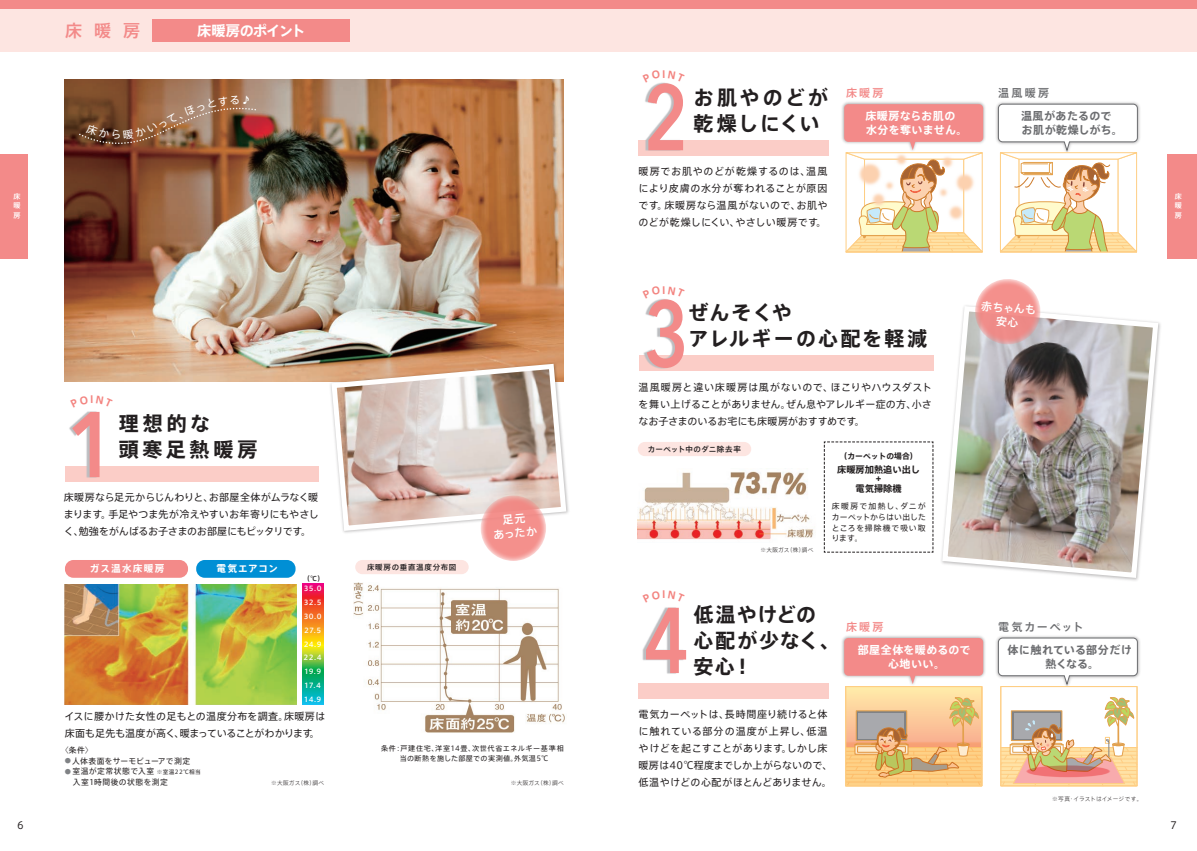
<style>
.page{position:relative;width:1197px;height:851px;background:#fff}
.page>*{position:absolute;margin:0;border:0;box-sizing:border-box;transform-origin:0 0}
.t1{font:600 92.1px "Avenir Next";color:#f38a89;scale:.8 1}
.t2{font:600 92.1px "Avenir Next";color:#f38a89;scale:.9 1}
.t3{font:700 20px/26px "Axis Std";letter-spacing:.1em;color:#231f20}
.t4{font:700 20px/26px "Axis Std";letter-spacing:.05em;color:#231f20}
.t5{font:700 20px/26px "Axis Std";letter-spacing:.19em;color:#231f20}
.t6{font:500 17px "Axis Std";color:#f38a89}
.t7{font:700 14.2px "Axis Std";letter-spacing:-.05em;color:#fff}
.t8{font:700 11px/14px "Axis Std";letter-spacing:.04em;color:#fff;text-align:center}
.t9{font:700 11px/14px "Axis Std";letter-spacing:.03em;color:#6c6d70}
.t10{font:700 11px/14px "Axis Std";letter-spacing:.01em;color:#6c6d70;text-align:center}
.t11{font:500 11px/14px "Axis Std";color:#fff;text-align:center}
.t12{font:500 11px "Axis Std";letter-spacing:.155em;color:#6c6d70}
.t13{font:500 11px "Axis Std";letter-spacing:.205em;color:#f38a89}
.t14{font:500 11px "Axis Std";letter-spacing:.18em;color:#6c6d70}
.t15{font:10px/17px "Axis Std";letter-spacing:.015em;color:#231f20;text-align:justify}
.t16{font:700 9.6px "Axis Std";letter-spacing:.12em;color:#fff}
.t17{font:700 9.2px/8.5px "Axis Std";color:#231f20;text-align:center}
.t18{font:7.8px/10.6px "Axis Std";letter-spacing:.055em;color:#231f20;text-align:justify}
.t19{font:7.8px "Axis Std";letter-spacing:.03em;color:#231f20}
.t20{font:700 7.8px "Axis Std";color:#231f20}
.t21{font:500 7.5px "Axis Std";letter-spacing:.08em;color:#231f20}
.t22{font:7.1px/9.9px "Axis Std";letter-spacing:.07em;color:#231f20;text-align:center}
.t23{font:500 7.1px/9.9px "Axis Std";color:#fff;text-align:justify}
.t24{font:500 6.9px/13.8px "Axis Std";letter-spacing:.04em;color:#fff;text-align:justify}
.t25{font:500 6.5px "Axis Std";color:#231f20}
.t26{font:300 5.7px "Axis Std";letter-spacing:.02em;color:#231f20}
.s1{font-size:6.2px;color:#808285}
.s2{font-size:5.6px}
</style>
<div class="page">
<img style="left:941px;top:305px;width:219px;height:275px">
<img style="left:65px;top:80px;width:499px;height:301px">
<svg style="left:328px;top:361px;width:241px;height:172px"></svg>
<svg style="left:824px;top:441px;width:109px;height:112px"></svg>
<div style="left:355px;top:560px;width:113px;height:14px;background:#fde5e1;border-radius:7px"></div>
<div style="left:637px;top:442px;width:114px;height:14px;background:#fde5e1;border-radius:7px"></div>
<div style="left:638px;top:140px;width:190px;height:15px;background:#fbcdc7"></div>
<div style="left:638px;top:356px;width:295px;height:15px;background:#fbcdc7"></div>
<div style="left:638px;top:683px;width:190px;height:15px;background:#fbcdc7"></div>
<img style="left:996px;top:636px;width:144px;height:54px">
<svg style="left:997px;top:637px;width:141px;height:50px"></svg>
<svg style="left:974px;top:279px;width:66px;height:65px;background:#eca6a5"></svg>
<div style="left:1000px;top:686px;width:137px;height:61px;background:#fff"></div>
<svg style="left:1002px;top:697px;width:133px;height:87px"></svg>
<div style="left:1000px;top:686px;width:137px;height:100px;border:1px solid #fece84"></div>
<img style="left:842px;top:636px;width:143px;height:52px">
<svg style="left:844px;top:638px;width:139px;height:46px;background:#f39d9c"></svg>
<div style="left:845px;top:686px;width:136px;height:61px;background:#ffe7a7"></div>
<svg style="left:845px;top:697px;width:137px;height:90px"></svg>
<svg style="left:847px;top:740px;width:133px;height:1px"></svg>
<svg style="left:847px;top:741px;width:133px;height:1px"></svg>
<svg style="left:847px;top:742px;width:133px;height:1px"></svg>
<svg style="left:847px;top:743px;width:133px;height:1px"></svg>
<svg style="left:847px;top:744px;width:133px;height:1px"></svg>
<svg style="left:847px;top:745px;width:133px;height:1px"></svg>
<svg style="left:847px;top:746px;width:133px;height:1px"></svg>
<svg style="left:847px;top:747px;width:133px;height:1px"></svg>
<svg style="left:847px;top:748px;width:133px;height:36px;background:#ecc076"></svg>
<div style="left:845px;top:686px;width:137px;height:100px;border:1px solid #fece84"></div>
<img style="left:842px;top:102px;width:141px;height:40px">
<svg style="left:844px;top:104px;width:141px;height:149px"></svg>
<hr style="left:846px;top:251px;width:136px;height:1px;background:#fece84">
<img style="left:353px;top:583px;width:212px;height:148px">
<div style="left:65px;top:466px;width:254px;height:15px;background:#fbcdc7"></div>
<svg style="left:480px;top:495px;width:66px;height:66px;background:#f39a96"></svg>
<img style="left:65px;top:584px;width:232px;height:120px">
<div style="left:65px;top:560px;width:123px;height:17px;background:#f38a89;border-radius:9px"></div>
<div style="left:196px;top:560px;width:99px;height:17px;background:#008fd5;border-radius:9px"></div>
<svg style="left:302px;top:583px;width:21px;height:121px;background:#9b9149"></svg>
<img style="left:637px;top:471px;width:177px;height:69px">
<svg style="left:997px;top:103px;width:142px;height:150px"></svg>
<hr style="left:1000px;top:251px;width:136px;height:1px;background:#fece84">
<img style="left:64px;top:362px;width:100px;height:120px">
<img style="left:604px;top:51px;width:129px;height:105px">
<img style="left:638px;top:299px;width:96px;height:145px">
<img style="left:638px;top:607px;width:96px;height:92px">
<div style="left:0;top:154px;width:28px;height:104px;background:#f38a89"></div>
<div style="left:1167px;top:154px;width:29px;height:104px;background:#f38a89"></div>
<div style="left:0;top:9px;width:1196px;height:42px;background:#fde5e1"></div>
<div style="left:0;top:0;width:1196px;height:9px;background:#f38a89"></div>
<div style="left:152px;top:19px;width:198px;height:22px;background:#f38a89"></div>
<svg style="left:78px;top:95px;width:182px;height:53px;background:#895a3e"></svg>
<svg style="left:70px;top:395px;width:43px;height:12px"></svg>
<svg style="left:642px;top:70px;width:42px;height:12px"></svg>
<h3 class="t6" style="left:65px;top:18px;width:76px">床暖房</h3>
<h3 class="t7" style="left:197px;top:19px;width:110px">床暖房のポイント</h3>
<p class="t23" style="left:14px;top:190px;width:8px">床暖房</p>
<h1 class="t2" style="left:66px;top:366px;width:58px">1</h1>
<h2 class="t5" style="left:119px;top:409px;width:140px">理想的な<br>頭寒足熱暖房</h2>
<p class="t15" style="left:64px;top:488px;width:257px">床暖房なら足元からじんわりと、お部屋全体がムラなく暖まります。手足やつま先が冷えやすいお年寄りにもやさしく、勉強をがんばるお子さまのお部屋にもピッタリです。</p>
<p class="t16" style="left:90px;top:561px;width:76px">ガス温水床暖房</p>
<p class="t16" style="left:216px;top:561px;width:63px">電気エアコン</p>
<p class="t25" style="left:303px;top:573px;width:22px">（℃）</p>
<p class="t24" style="left:303px;top:595px;width:20px">32.5<br>30.0<br>27.5<br>24.9<br>22.4<br>19.9<br>17.4<br>14.9</p>
<p class="t24" style="left:304px;top:581px;width:19px">35.0</p>
<p class="t15" style="left:64px;top:706px;width:262px">イスに腰かけた女性の足もとの温度分布を調査。床暖房は床面も足先も温度が高く、暖まっていることがわかります。</p>
<p class="t21" style="left:367px;top:561px;width:91px">床暖房の垂直温度分布図</p>
<p class="t11" style="left:491px;top:513px;width:45px;rotate:-5deg">足元<br>あったか</p>
<p class="t18" style="left:61px;top:744px;width:34px">〈条件〉</p>
<p class="t19" style="left:65px;top:754px;width:127px"><span class="s1">●</span>人体表面をサーモビューアで測定</p>
<p class="t18" style="left:65px;top:765px;width:137px"><span class="s1">●</span> 室温が定常状態で入室 <span class="s2">※室温22℃相当</span>　入室1時間後の状態を測定</p>
<p class="t22" style="left:381px;top:742px;width:184px">条件：戸建住宅、洋室14畳、次世代省エネルギー基準相当の断熱を施した部屋での実測値。外気温5℃</p>
<p class="t26" style="left:271px;top:778px;width:54px">※大阪ガス（株）調べ</p>
<p class="t26" style="left:511px;top:778px;width:54px">※大阪ガス（株）調べ</p>
<h1 class="t1" style="left:643px;top:39px;width:58px">2</h1>
<h2 class="t3" style="left:693px;top:83px;width:135px">お肌やのどが乾燥しにくい</h2>
<p class="t15" style="left:638px;top:162px;width:190px">暖房でお肌やのどが乾燥するのは、温風により皮膚の水分が奪われることが原因です。床暖房なら温風がないので、お肌やのどが乾燥しにくい、やさしい暖房です。</p>
<p class="t13" style="left:846px;top:85px;width:39px">床暖房</p>
<p class="t8" style="left:865px;top:108px;width:103px;text-align:left">床暖房ならお肌の水分を奪いません。</p>
<p class="t14" style="left:998px;top:85px;width:52px">温風暖房</p>
<p class="t9" style="left:1020px;top:108px;width:103px">温風があたるのでお肌が乾燥しがち。</p>
<h1 class="t1" style="left:644px;top:255px;width:58px">3</h1>
<h2 class="t3" style="left:688px;top:298px;width:240px">ぜんそくや<br>アレルギーの心配を軽減</h2>
<p class="t15" style="left:638px;top:377px;width:295px">温風暖房と違い床暖房は風がないので、ほこりやハウスダストを舞い上げることがありません。ぜん息やアレルギー症の方、小さなお子さまのいるお宅にも床暖房がおすすめです。</p>
<p class="t21" style="left:647px;top:443px;width:94px">カーペット中のダニ除去率</p>
<p class="t26" style="left:760px;top:545px;width:54px">※大阪ガス（株）調べ</p>
<p class="t20" style="left:839px;top:450px;width:79px">（カーペットの場合）</p>
<p class="t17" style="left:837px;top:465px;width:84px">床暖房加熱追い出し+</p>
<p class="t17" style="left:855px;top:483px;width:48px">電気掃除機</p>
<p class="t18" style="left:831px;top:500px;width:95px">床暖房で加熱し、ダニがカーペットからはい出したところを掃除機で吸い取ります。</p>
<p class="t11" style="left:981px;top:298px;width:57px;rotate:5deg">赤ちゃんも安心</p>
<h2 class="t4" style="left:693px;top:600px;width:148px">低温やけどの心配が少なく、安心！</h2>
<p class="t15" style="left:638px;top:705px;width:195px;text-align:left">電気カーペットは、長時間座り続けると体に触れている部分の温度が上昇し、低温やけどを起こすことがあります。しかし床暖房は40℃程度までしか上がらないので、低温やけどの心配がほとんどありません。</p>
<h1 class="t1" style="left:644px;top:562px;width:58px">4</h1>
<p class="t13" style="left:846px;top:618px;width:39px">床暖房</p>
<p class="t8" style="left:857px;top:642px;width:114px">部屋全体を暖めるので心地いい。</p>
<p class="t12" style="left:998px;top:618px;width:87px">電気カーペット</p>
<p class="t10" style="left:1007px;top:642px;width:126px">体に触れている部分だけ熱くなる。</p>
<p class="t26" style="left:1051px;top:794px;width:92px">※写真・イラストはイメージです。</p>
<p class="t23" style="left:1174px;top:190px;width:8px">床暖房</p>
<p class="t15" style="left:17px;top:816px;width:8px">6</p>
<p class="t15" style="left:1170px;top:816px;width:8px">7</p>
</div>
